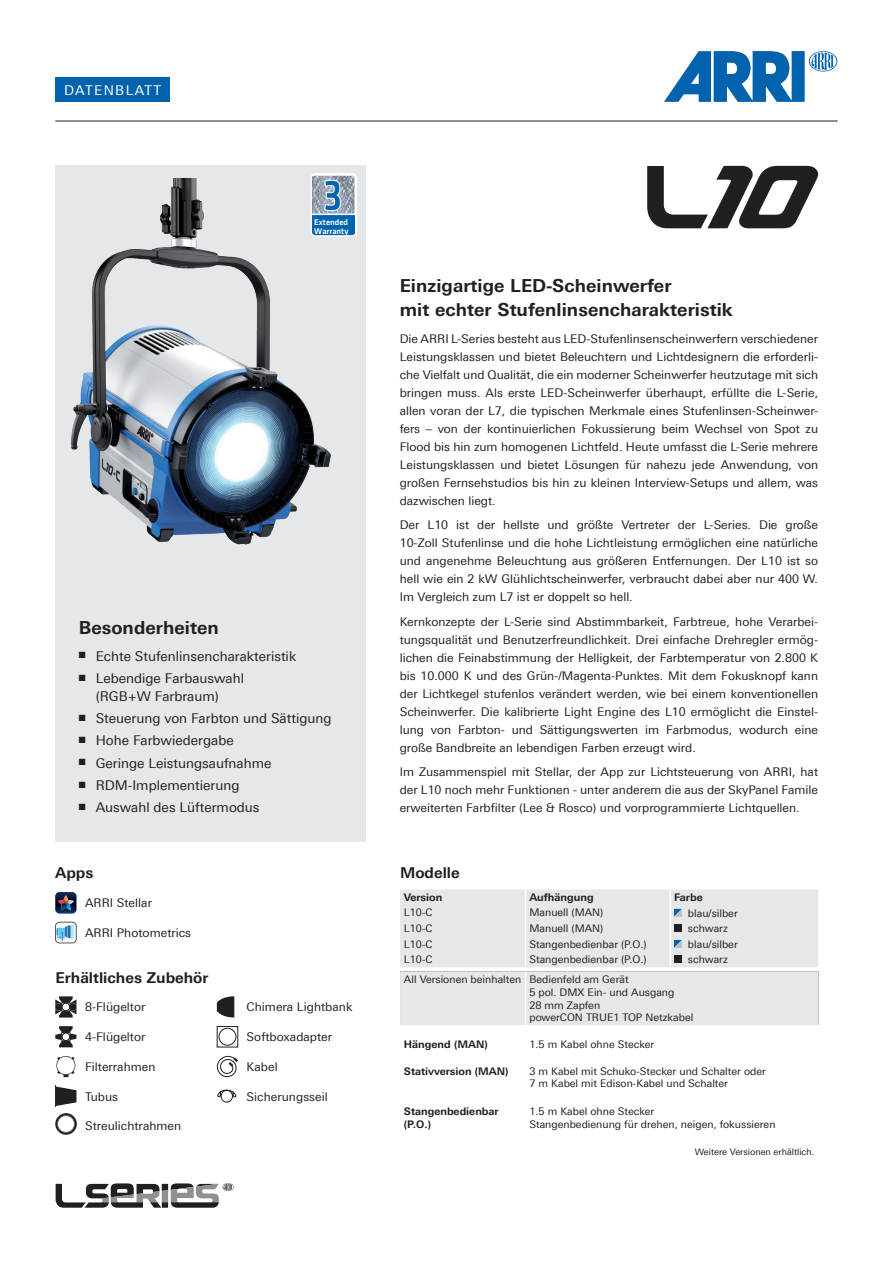
<style>
.page{position:relative;width:893px;height:1263px;background:#fff}
.page>*{position:absolute;margin:0;border:0;box-sizing:border-box;transform-origin:0 0}
.t1{font:700 18px/24px "Linotype Univers 630";letter-spacing:.005em;color:#231f20}
.t2{font:700 15px "Linotype Univers 630";color:#231f20}
.t3{font:13.5px/18px "Linotype Univers 430";color:#231f20}
.t4{font:13.5px "Linotype Univers 430";letter-spacing:.1em;color:#fff}
.t5{font:12px/18px "Linotype Univers 430";color:#231f20;text-align:justify}
.t6{font:10.5px/12.6px "Linotype Univers 430";color:#231f20}
.t7{font:700 10.5px/12.6px "Linotype Univers 630";color:#231f20}
.t8{font:9px "Linotype Univers 430";color:#231f20}
.t9{font:500 8.7px/8.7px "Klavika";color:#fff}
</style>
<div class="page">
<hr style="left:55px;top:121px;width:783px;height:1px;background:#231f20">
<svg style="left:664px;top:51px;width:173px;height:51px"></svg>
<div style="left:55px;top:78px;width:115px;height:24px;background:#0163ae"></div>
<div style="left:55px;top:166px;width:311px;height:676px;background:#e6e7e9"></div>
<svg style="left:56px;top:1183px;width:178px;height:25px"></svg>
<svg style="left:55px;top:892px;width:21px;height:21px"></svg>
<img style="left:55px;top:922px;width:21px;height:21px">
<div style="left:55px;top:922px;width:21px;height:21px;border:1px solid #57585a;border-radius:4px"></div>
<svg style="left:55px;top:996px;width:21px;height:21px"></svg>
<svg style="left:55px;top:1026px;width:21px;height:21px"></svg>
<svg style="left:56px;top:1056px;width:19px;height:21px"></svg>
<svg style="left:55px;top:1086px;width:21px;height:21px"></svg>
<div style="left:55px;top:1113px;width:22px;height:21px;border:2px solid #231f20;border-radius:50%"></div>
<div style="left:57px;top:1115px;width:18px;height:18px;border:1px solid #6c6369;border-radius:50%"></div>
<svg style="left:217px;top:996px;width:17px;height:21px"></svg>
<svg style="left:217px;top:1026px;width:21px;height:21px"></svg>
<svg style="left:217px;top:1056px;width:21px;height:21px"></svg>
<svg style="left:217px;top:1090px;width:19px;height:12px"></svg>
<svg style="left:313px;top:176px;width:41px;height:58px"></svg>
<div style="left:310px;top:173px;width:47px;height:64px;border:2px solid #fff;border-radius:4px"></div>
<svg style="left:647px;top:166px;width:172px;height:62px"></svg>
<img style="left:71px;top:179px;width:263px;height:366px">
<div style="left:400px;top:889px;width:418px;height:136px;background:#e6e7e9"></div>
<hr style="left:525px;top:972px;width:1px;height:53px;background:#fff">
<p class="t4" style="left:64px;top:82px;width:99px">DATENBLATT</p>
<p class="t9" style="left:314px;top:217px;width:36px">Extended<br>Warranty</p>
<h1 class="t1" style="left:79px;top:616px;width:142px">Besonderheiten</h1>
<p class="t3" style="left:79px;top:647px;width:219px">■ Echte Stufenlinsencharakteristik</p>
<p class="t3" style="left:96px;top:669px;width:150px;text-indent:-17px">■ Lebendige Farbauswahl (RGB+W Farbraum)</p>
<p class="t3" style="left:79px;top:709px;width:254px">■ Steuerung von Farbton und Sättigung</p>
<p class="t3" style="left:79px;top:732px;width:157px">■ Hohe Farbwiedergabe</p>
<p class="t3" style="left:79px;top:754px;width:194px">■ Geringe Leistungsaufnahme</p>
<p class="t3" style="left:79px;top:776px;width:162px">■ RDM-Implementierung</p>
<p class="t3" style="left:79px;top:798px;width:182px">■ Auswahl des Lüftermodus</p>
<p class="t2" style="left:55px;top:864px;width:40px">Apps</p>
<p class="t5" style="left:85px;top:894px;width:68px">ARRI Stellar</p>
<p class="t5" style="left:85px;top:924px;width:108px">ARRI Photometrics</p>
<p class="t2" style="left:56px;top:968px;width:154px">Erhältliches Zubehör</p>
<p class="t5" style="left:85px;top:998px;width:62px">8-Flügeltor</p>
<p class="t5" style="left:85px;top:1028px;width:62px">4-Flügeltor</p>
<p class="t5" style="left:85px;top:1057px;width:72px">Filterrahmen</p>
<p class="t5" style="left:85px;top:1087px;width:35px">Tubus</p>
<p class="t5" style="left:85px;top:1117px;width:98px">Streulichtrahmen</p>
<p class="t5" style="left:247px;top:998px;width:107px">Chimera Lightbank</p>
<p class="t5" style="left:247px;top:1028px;width:87px">Softboxadapter</p>
<p class="t5" style="left:247px;top:1057px;width:33px">Kabel</p>
<p class="t5" style="left:247px;top:1087px;width:83px">Sicherungsseil</p>
<h1 class="t1" style="left:400px;top:274px;width:335px">Einzigartige LED-Scheinwerfer<br>mit echter Stufenlinsencharakteristik</h1>
<p class="t5" style="left:400px;top:330px;width:420px">Die ARRI L-Series besteht aus LED-Stufenlinsenscheinwerfern verschiedener Leistungsklassen und bietet Beleuchtern und Lichtdesignern die erforderli&shy;che Vielfalt und Qualität, die ein moderner Scheinwerfer heutzutage mit sich bringen muss. Als erste LED-Scheinwerfer überhaupt, erfüllte die L-Serie, allen voran der L7, die typischen Merkmale eines Stufenlinsen-Scheinwer&shy;fers – von der kontinuierlichen Fokussierung beim Wechsel von Spot zu Flood bis hin zum homogenen Lichtfeld. Heute umfasst die L-Serie mehrere Leistungsklassen und bietet Lösungen für nahezu jede Anwendung, von großen Fernsehstudios bis hin zu kleinen Interview-Setups und allem, was dazwischen liegt.</p>
<p class="t5" style="left:400px;top:516px;width:420px">Der L10 ist der hellste und größte Vertreter der L-Series. Die große 10-Zoll Stufenlinse und die hohe Lichtleistung ermöglichen eine natürliche und angenehme Beleuchtung aus größeren Entfernungen. Der L10 ist so hell wie ein 2 kW Glühlichtscheinwerfer, verbraucht dabei aber nur 400 W.<br>Im Vergleich zum L7 ist er doppelt so hell.</p>
<p class="t5" style="left:400px;top:612px;width:420px">Kernkonzepte der L-Serie sind Abstimmbarkeit, Farbtreue, hohe Verarbei&shy;tungsqualität und Benutzerfreundlichkeit. Drei einfache Drehregler ermög&shy;lichen die Feinabstimmung der Helligkeit, der Farbtemperatur von 2.800 K bis 10.000 K und des Grün-/Magenta-Punktes. Mit dem Fokusknopf kann der Lichtkegel stufenlos verändert werden, wie bei einem konventionellen Scheinwerfer. Die kalibrierte Light Engine des L10 ermöglicht die Einstel&shy;lung von Farbton- und Sättigungswerten im Farbmodus, wodurch eine große Bandbreite an lebendigen Farben erzeugt wird.</p>
<p class="t5" style="left:400px;top:763px;width:420px">Im Zusammenspiel mit Stellar, der App zur Lichtsteuerung von ARRI, hat der L10 noch mehr Funktionen - unter anderem die aus der SkyPanel Famile erweiterten Farbfilter (Lee &amp; Rosco) und vorprogrammierte Lichtquellen.</p>
<p class="t2" style="left:400px;top:864px;width:61px">Modelle</p>
<p class="t7" style="left:404px;top:891px;width:40px">Version</p>
<p class="t7" style="left:529px;top:891px;width:66px">Aufhängung</p>
<p class="t7" style="left:674px;top:891px;width:30px">Farbe</p>
<p class="t6" style="left:404px;top:906px;width:30px">L10-C</p>
<p class="t6" style="left:529px;top:906px;width:76px">Manuell (MAN)</p>
<p class="t6" style="left:688px;top:907px;width:51px">blau/silber</p>
<p class="t6" style="left:404px;top:922px;width:30px">L10-C</p>
<p class="t6" style="left:529px;top:922px;width:76px">Manuell (MAN)</p>
<p class="t6" style="left:688px;top:922px;width:41px">schwarz</p>
<p class="t6" style="left:404px;top:937px;width:30px">L10-C</p>
<p class="t6" style="left:529px;top:937px;width:119px">Stangenbedienbar (P.O.)</p>
<p class="t6" style="left:688px;top:938px;width:51px">blau/silber</p>
<p class="t6" style="left:404px;top:953px;width:30px">L10-C</p>
<p class="t6" style="left:529px;top:953px;width:119px">Stangenbedienbar (P.O.)</p>
<p class="t6" style="left:688px;top:953px;width:41px">schwarz</p>
<p class="t6" style="left:529px;top:973px;width:165px;text-indent:-125px">All Versionen beinhalten Bedienfeld am Gerät<br>5 pol. DMX Ein- und Ausgang<br>28 mm Zapfen<br>powerCON TRUE1 TOP Netzkabel</p>
<p class="t7" style="left:404px;top:1037px;width:85px">Hängend (MAN)</p>
<p class="t6" style="left:529px;top:1037px;width:126px">1.5 m Kabel ohne Stecker</p>
<p class="t7" style="left:404px;top:1065px;width:106px">Stativversion (MAN)</p>
<p class="t6" style="left:529px;top:1065px;width:238px">3 m Kabel mit Schuko-Stecker und Schalter oder<br>7 m Kabel mit Edison-Kabel und Schalter</p>
<p class="t7" style="left:404px;top:1105px;width:96px">Stangenbedienbar (P.O.)</p>
<p class="t6" style="left:529px;top:1105px;width:248px">1.5 m Kabel ohne Stecker<br>Stangenbedienung für drehen, neigen, fokussieren</p>
<p class="t8" style="left:695px;top:1146px;width:121px">Weitere Versionen erhältlich.</p>
</div>
